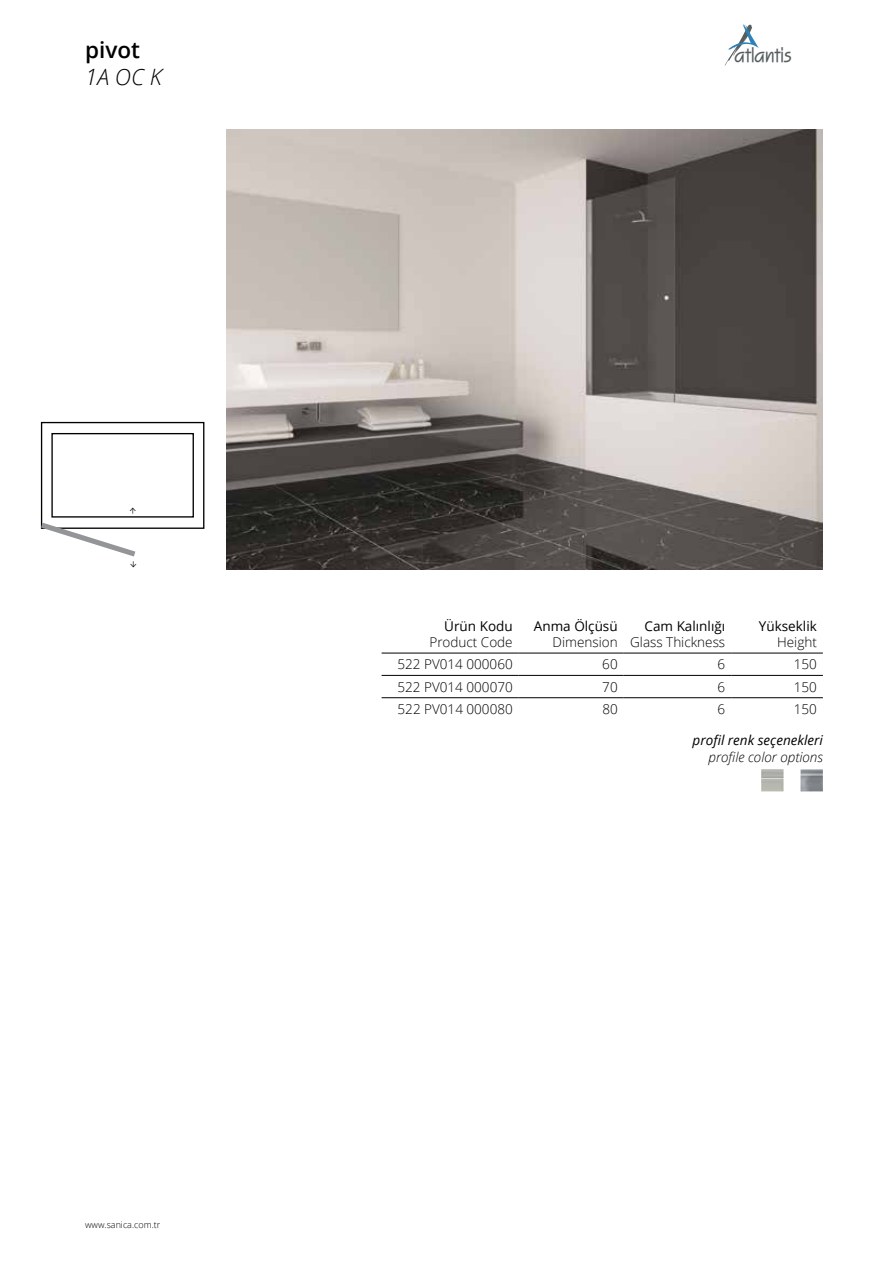
<style>
.page{position:relative;width:893px;height:1263px;background:#fff}
.page>*{position:absolute;margin:0;border:0;box-sizing:border-box;transform-origin:0 0}
.t1{font:600 22.5px "Open Sans";color:#000}
.t2{font:italic 300 22.5px "Open Sans";color:#000}
.t3{font:700 19.35px "Squire";color:#565e5d}
.t4{font:300 13.5px "Open Sans";color:#000}
.t5{font:13.5px "Open Sans";color:#000}
.t6{font:italic 13.5px "Open Sans";color:#000}
.t7{font:italic 300 13.5px "Open Sans";color:#000}
.t8{font:10.35px "Minion Pro";color:#000}
.t9{font:300 9px "Open Sans";color:#000}
</style>
<div class="page">
<svg style="left:725px;top:25px;width:34px;height:40px"></svg>
<img style="left:226px;top:130px;width:597px;height:439px">
<hr style="left:382px;top:653px;width:137px;height:1px;background:#000">
<hr style="left:519px;top:653px;width:105px;height:1px;background:#000">
<hr style="left:624px;top:653px;width:107px;height:1px;background:#000">
<hr style="left:731px;top:653px;width:92px;height:1px;background:#000">
<hr style="left:382px;top:675px;width:137px;height:1px;background:#000">
<hr style="left:519px;top:675px;width:105px;height:1px;background:#000">
<hr style="left:624px;top:675px;width:107px;height:1px;background:#000">
<hr style="left:731px;top:675px;width:92px;height:1px;background:#000">
<hr style="left:382px;top:697px;width:137px;height:1px;background:#000">
<hr style="left:519px;top:697px;width:105px;height:1px;background:#000">
<hr style="left:624px;top:697px;width:107px;height:1px;background:#000">
<hr style="left:731px;top:697px;width:92px;height:1px;background:#000">
<img style="left:800px;top:769px;width:23px;height:22px">
<img style="left:761px;top:769px;width:22px;height:22px">
<div style="left:41px;top:422px;width:163px;height:107px;border:1px solid #000"></div>
<div style="left:51px;top:433px;width:143px;height:85px;border:1px solid #000"></div>
<svg style="left:41px;top:523px;width:94px;height:33px"></svg>
<h1 class="t1" style="left:85px;top:34px;width:56px">pivot</h1>
<h2 class="t3" style="left:734px;top:44px;width:59px">atlantis</h2>
<h1 class="t2" style="left:85px;top:61px;width:78px">1A OC K</h1>
<p class="t8" style="left:126px;top:514px;width:8px;rotate:-90deg">→</p>
<p class="t8" style="left:140px;top:561px;width:8px;rotate:90deg">→</p>
<p class="t9" style="left:85px;top:1219px;width:77px">www.sanica.com.tr</p>
<p class="t5" style="left:444px;top:617px;width:70px">Ürün Kodu</p>
<p class="t4" style="left:429px;top:633px;width:85px">Product Code</p>
<p class="t5" style="left:534px;top:617px;width:85px">Anma Ölçüsü</p>
<p class="t4" style="left:553px;top:633px;width:67px">Dimension</p>
<p class="t5" style="left:645px;top:617px;width:82px">Cam Kalınlığı</p>
<p class="t4" style="left:630px;top:633px;width:97px">Glass Thickness</p>
<p class="t5" style="left:759px;top:617px;width:59px">Yükseklik</p>
<p class="t4" style="left:777px;top:633px;width:41px">Height</p>
<p class="t4" style="left:398px;top:655px;width:117px">522 PV014 000060</p>
<p class="t4" style="left:602px;top:655px;width:17px">60</p>
<p class="t4" style="left:717px;top:655px;width:9px">6</p>
<p class="t4" style="left:794px;top:655px;width:25px">150</p>
<p class="t4" style="left:398px;top:677px;width:117px">522 PV014 000070</p>
<p class="t4" style="left:602px;top:677px;width:17px">70</p>
<p class="t4" style="left:718px;top:677px;width:9px">6</p>
<p class="t4" style="left:794px;top:677px;width:25px">150</p>
<p class="t4" style="left:398px;top:700px;width:117px">522 PV014 000080</p>
<p class="t4" style="left:602px;top:700px;width:17px">80</p>
<p class="t4" style="left:718px;top:700px;width:9px">6</p>
<p class="t4" style="left:794px;top:700px;width:25px">150</p>
<p class="t6" style="left:693px;top:731px;width:132px">profil renk seçenekleri</p>
<p class="t7" style="left:708px;top:747px;width:116px">profile color options</p>
</div>
